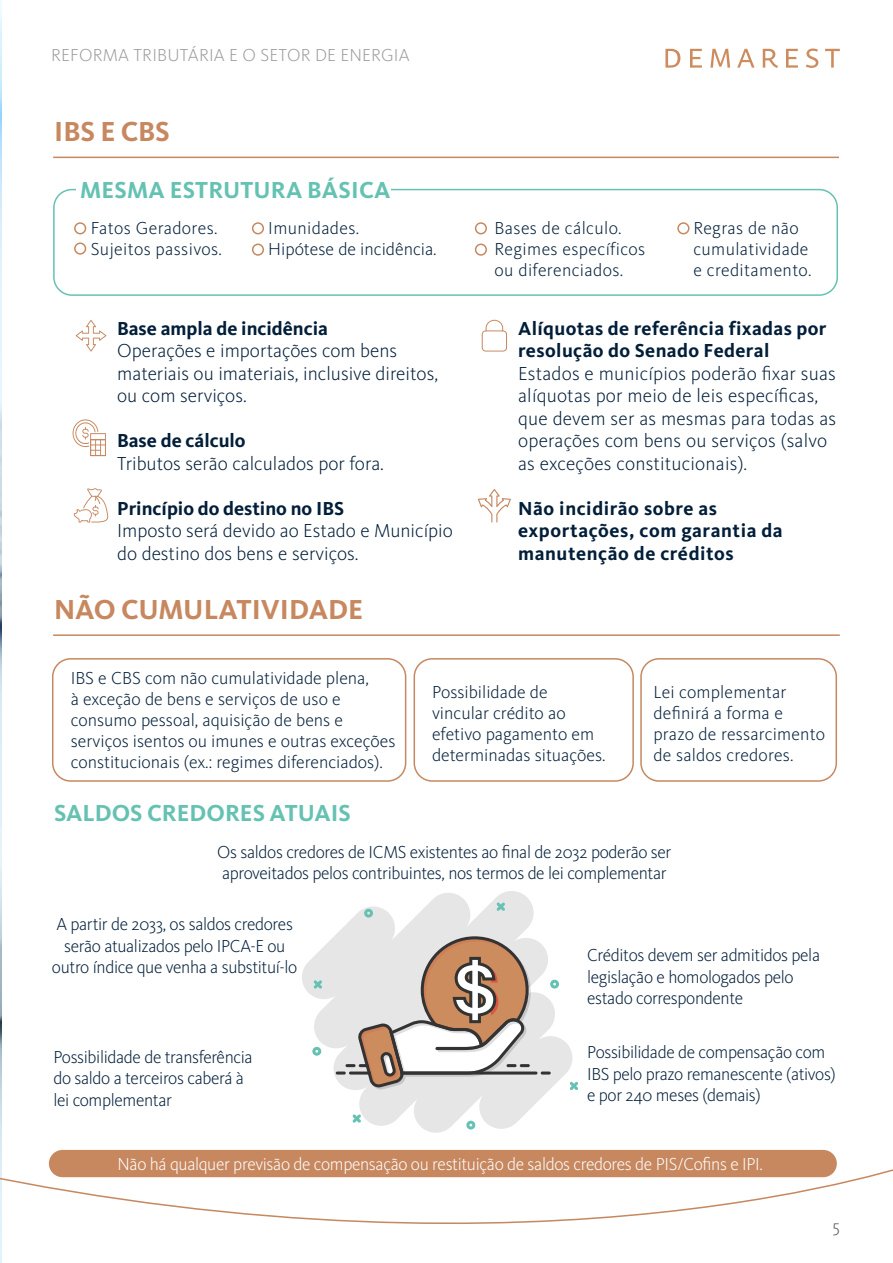
<style>
.page{position:relative;width:893px;height:1263px;background:#fff}
.page>*{position:absolute;margin:0;border:0;box-sizing:border-box;transform-origin:0 0}
.t1{font:700 28.5px "Kievit OT";color:#c78860}
.t2{font:700 24px "Kievit OT";color:#65c2b2}
.t3{font:300 19.5px/22.5px "Kievit OT";color:#021e39}
.t4{font:700 19.5px/22.5px "Kievit OT";letter-spacing:.02em;color:#021e39}
.t5{font:700 19.5px "Kievit OT";color:#021e39}
.t6{font:300 18px/21px "Kievit OT";letter-spacing:-.005em;color:#021e39}
.t7{font:300 18px/21px "Kievit OT";letter-spacing:.02em;color:#021e39}
.t8{font:300 18px "Kievit OT";letter-spacing:-.02em;color:#fff}
.t9{font:300 18px "Kievit OT";letter-spacing:.01em;color:#9c9c9c}
.t10{font:300 18px "Kievit OT";color:#57585a}
</style>
<div class="page">
<svg style="left:665px;top:49px;width:175px;height:19px"></svg>
<hr style="left:0;top:0;width:1px;height:1263px;background:#021e39">
<div style="left:53px;top:189px;width:785px;height:107px;border:2px solid #65c2b2;border-radius:18px"></div>
<hr style="left:53px;top:157px;width:786px;height:1px;background:#c78860">
<div style="left:76px;top:180px;width:315px;height:33px;background:#fff"></div>
<hr style="left:53px;top:634px;width:787px;height:2px;background:#c78860">
<svg style="left:0;top:1049px;width:893px;height:214px"></svg>
<svg style="left:76px;top:320px;width:30px;height:32px"></svg>
<svg style="left:73px;top:419px;width:33px;height:37px"></svg>
<svg style="left:74px;top:488px;width:34px;height:34px"></svg>
<svg style="left:482px;top:320px;width:25px;height:32px"></svg>
<div style="left:252px;top:222px;width:12px;height:12px;border:2px solid #c78860;border-radius:50%"></div>
<div style="left:252px;top:244px;width:12px;height:12px;border:2px solid #c78860;border-radius:50%"></div>
<div style="left:475px;top:222px;width:12px;height:12px;border:2px solid #c78860;border-radius:50%"></div>
<div style="left:475px;top:244px;width:12px;height:12px;border:2px solid #c78860;border-radius:50%"></div>
<div style="left:677px;top:222px;width:12px;height:12px;border:2px solid #c78860;border-radius:50%"></div>
<div style="left:74px;top:222px;width:12px;height:12px;border:2px solid #c78860;border-radius:50%"></div>
<div style="left:74px;top:242px;width:12px;height:13px;border:2px solid #c78860;border-radius:50%"></div>
<div style="left:49px;top:1150px;width:788px;height:27px;background:#c78860;border-radius:14px"></div>
<svg style="left:302px;top:891px;width:270px;height:242px"></svg>
<svg style="left:570px;top:1082px;width:8px;height:8px"></svg>
<svg style="left:352px;top:1114px;width:9px;height:9px"></svg>
<svg style="left:314px;top:980px;width:8px;height:9px"></svg>
<svg style="left:497px;top:902px;width:8px;height:9px"></svg>
<svg style="left:466px;top:1121px;width:9px;height:8px"></svg>
<svg style="left:364px;top:909px;width:9px;height:8px"></svg>
<svg style="left:312px;top:1047px;width:9px;height:9px"></svg>
<svg style="left:336px;top:936px;width:223px;height:153px"></svg>
<div style="left:52px;top:658px;width:354px;height:124px;border:2px solid #c78860;border-radius:18px"></div>
<div style="left:414px;top:658px;width:220px;height:124px;border:2px solid #c78860;border-radius:18px"></div>
<div style="left:640px;top:658px;width:197px;height:124px;border:2px solid #c78860;border-radius:18px"></div>
<svg style="left:478px;top:489px;width:33px;height:33px"></svg>
<p class="t9" style="left:51px;top:45px;width:360px">REFORMA TRIBUTÁRIA E O SETOR DE ENERGIA</p>
<p class="t1" style="left:54px;top:115px;width:117px">IBS E CBS</p>
<p class="t2" style="left:80px;top:176px;width:312px">MESMA ESTRUTURA BÁSICA</p>
<p class="t7" style="left:91px;top:218px;width:133px">Fatos Geradores.<br>Sujeitos passivos.</p>
<p class="t7" style="left:268px;top:218px;width:92px">Imunidades.</p>
<p class="t6" style="left:268px;top:239px;width:170px">Hipótese de incidência.</p>
<p class="t5" style="left:117px;top:317px;width:212px">Base ampla de incidência</p>
<p class="t3" style="left:117px;top:340px;width:323px">Operações e importações com bens materiais ou imateriais, inclusive direitos, ou com serviços.</p>
<p class="t5" style="left:117px;top:429px;width:130px">Base de cálculo</p>
<p class="t3" style="left:117px;top:452px;width:268px">Tributos serão calculados por fora.</p>
<p class="t5" style="left:117px;top:497px;width:228px">Princípio do destino no IBS</p>
<p class="t3" style="left:117px;top:520px;width:337px">Imposto será devido ao Estado e Município do destino dos bens e serviços.</p>
<p class="t1" style="left:54px;top:592px;width:311px">NÃO CUMULATIVIDADE</p>
<p class="t7" style="left:495px;top:218px;width:128px">Bases de cálculo.</p>
<p class="t7" style="left:495px;top:239px;width:152px">Regimes específicos ou diferenciados.</p>
<p class="t7" style="left:693px;top:218px;width:120px">Regras de não cumulatividade e creditamento.</p>
<p class="t4" style="left:518px;top:317px;width:310px">Alíquotas de referência fixadas por resolução do Senado Federal</p>
<p class="t3" style="left:518px;top:362px;width:319px">Estados e municípios poderão fixar suas alíquotas por meio de leis específicas, que devem ser as mesmas para todas as operações com bens ou serviços (salvo as exceções constitucionais).</p>
<p class="t4" style="left:518px;top:497px;width:266px">Não incidirão sobre as exportações, com garantia da manutenção de créditos</p>
<p class="t6" style="left:71px;top:668px;width:326px">IBS e CBS com não cumulatividade plena,<br>à exceção de bens e serviços de uso e consumo pessoal, aquisição de bens e serviços isentos ou imunes e outras exceções constitucionais (ex.: regimes diferenciados).</p>
<p class="t6" style="left:432px;top:682px;width:175px">Possibilidade de vincular crédito ao efetivo pagamento em determinadas situações.</p>
<p class="t6" style="left:653px;top:682px;width:173px">Lei complementar definirá a forma e prazo de ressarcimento de saldos credores.</p>
<p class="t2" style="left:54px;top:799px;width:298px">SALDOS CREDORES ATUAIS</p>
<p class="t6" style="left:217px;top:841px;width:456px;line-height:21.6px">Os saldos credores de ICMS existentes ao final de 2032 poderão ser aproveitados pelos contribuintes, nos termos de lei complementar</p>
<p class="t6" style="left:52px;top:914px;width:247px;line-height:21.6px;text-align:center">A partir de 2033, os saldos credores serão atualizados pelo IPCA-E ou outro índice que venha a substituí-lo</p>
<p class="t6" style="left:53px;top:1046px;width:201px;line-height:21.6px">Possibilidade de transferência do saldo a terceiros caberá à lei complementar</p>
<p class="t6" style="left:587px;top:945px;width:234px;line-height:21.6px">Créditos devem ser admitidos pela legislação e homologados pelo estado correspondente</p>
<p class="t6" style="left:587px;top:1042px;width:250px;line-height:21.6px">Possibilidade de compensação com<br>IBS pelo prazo remanescente (ativos) e por 240 meses (demais)</p>
<p class="t8" style="left:118px;top:1154px;width:647px">Não há qualquer previsão de compensação ou restituição de saldos credores de PIS/Cofins e IPI.</p>
<p class="t10" style="left:832px;top:1216px;width:9px">5</p>
</div>
